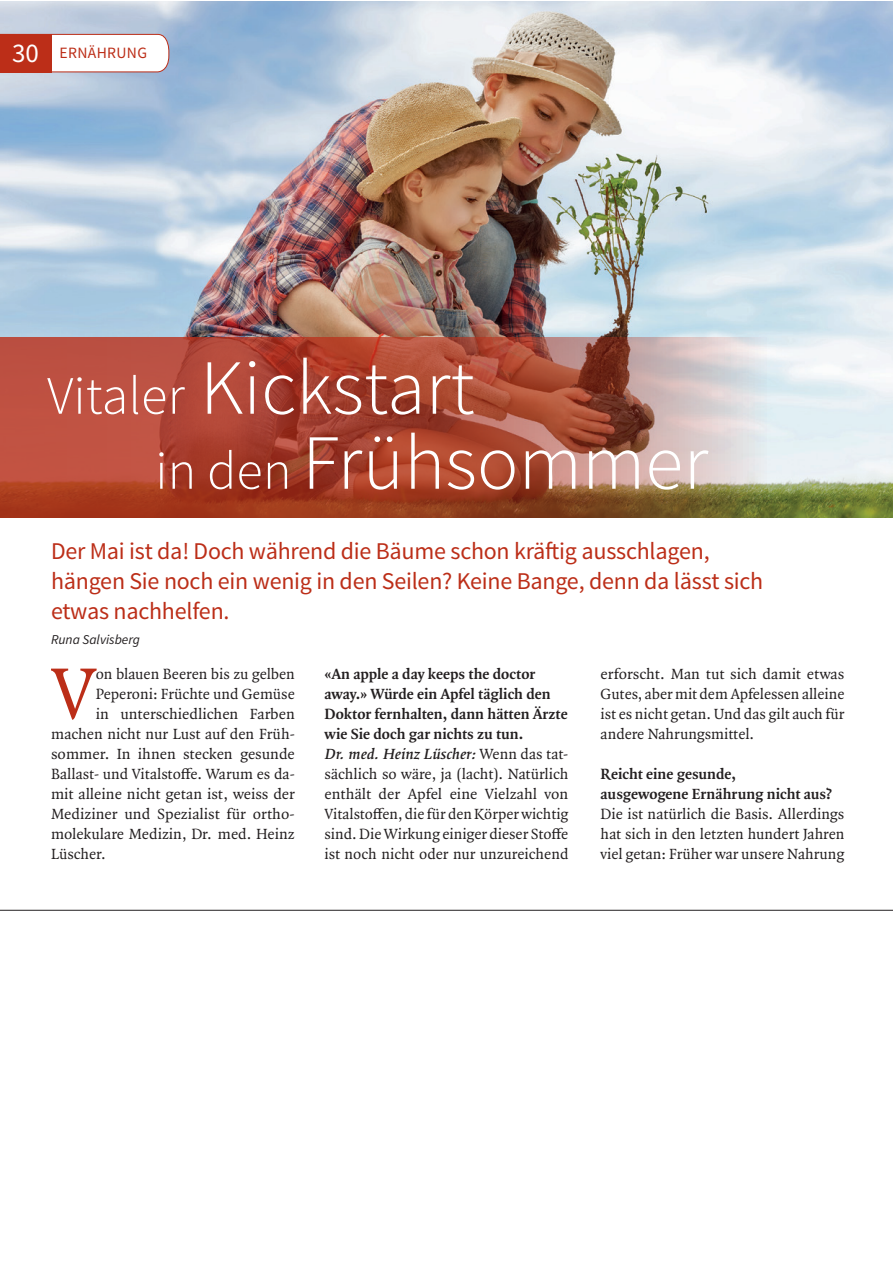
<style>
.page{position:relative;width:893px;height:1263px;background:#fff}
.page>*{position:absolute;margin:0;border:0;box-sizing:border-box;transform-origin:0 0}
.t1{font:300 78px/75px "Source Sans Pro";color:#fff}
.t2{font:78px "Quadraat OT";color:#bc2e18}
.t3{font:24px/30px "Source Sans Pro";letter-spacing:-.01em;color:#bc2e18}
.t4{font:15.75px/20.1px "Quadraat OT";color:#231f20;text-align:justify}
.t5{font:700 15.75px/20.1px "Quadraat OT";color:#231f20}
.t6{font:15.75px "Source Sans Pro";letter-spacing:.02em;color:#bc2e18}
.t7{font:italic 13.5px "Source Sans Pro";color:#231f20}
.s1{font-size:27px;color:#fff}
.s2{font-size:54px}
.s3{font-weight:700}
.s4{font-weight:600;font-style:italic}
</style>
<div class="page">
<img style="left:0;top:1px;width:892px;height:517px">
<svg style="left:0;top:337px;width:767px;height:181px;background:#ae5b48"></svg>
<svg style="left:0;top:34px;width:170px;height:39px"></svg>
<div style="left:0;top:34px;width:51px;height:38px;background:#bc2e18"></div>
<hr style="left:0;top:910px;width:892px;height:1px;background:#231f20">
<p class="t6" style="left:12px;top:43px;width:136px"><span class="s1">30</span> ERNÄHRUNG</p>
<h1 class="t1" style="left:155px;top:351px;width:554px;text-indent:-108px"><span class="s2">Vitaler</span> Kickstart<br><span class="s2">in den</span> Frühsommer</h1>
<h2 class="t3" style="left:51px;top:537px;width:714px">Der Mai ist da! Doch während die Bäume schon kräftig ausschlagen, hängen Sie noch ein wenig in den Seilen? Keine Bange, denn da lässt sich etwas nachhelfen.</h2>
<p class="t7" style="left:51px;top:631px;width:91px">Runa Salvisberg</p>
<h1 class="t2" style="left:51px;top:641px;width:46px">V</h1>
<p class="t4" style="left:96px;top:663px;width:201px">on blauen Beeren bis zu gelben</p>
<p class="t4" style="left:96px;top:683px;width:201px">Peperoni: Früchte und Gemüse</p>
<p class="t4" style="left:96px;top:703px;width:201px">in unterschiedlichen Farben</p>
<p class="t4" style="left:51px;top:724px;width:245px">machen nicht nur Lust auf den Früh-</p>
<p class="t4" style="left:51px;top:744px;width:245px">sommer. In ihnen stecken gesunde</p>
<p class="t4" style="left:51px;top:764px;width:245px">Ballast- und Vitalstoffe. Warum es da-</p>
<p class="t4" style="left:51px;top:784px;width:245px">mit alleine nicht getan ist, weiss der</p>
<p class="t4" style="left:51px;top:804px;width:245px">Mediziner und Spezialist für ortho-</p>
<p class="t4" style="left:51px;top:824px;width:245px">molekulare Medizin, Dr. med. Heinz</p>
<p class="t4" style="left:51px;top:844px;width:56px">Lüscher.</p>
<p class="t4" style="left:325px;top:663px;width:245px;text-align:left"><span class="s3">«An apple a day keeps the doctor away.» Würde ein Apfel täglich den Doktor fernhalten, dann hätten Ärzte wie Sie doch gar nichts zu tun.<br></span><span class="s4">Dr. med. Heinz Lüscher:</span> Wenn das t at&shy;sächlich so wäre, ja (lacht). Natürlich enthält der Apfel eine Vielzahl von Vitalstoffen, die für den Körper wichtig sind. Die Wirkung einiger dieser Stoffe ist noch nicht oder nur unzureichend</p>
<p class="t4" style="left:601px;top:663px;width:245px">erforscht. Man tut sich damit etwas Gutes, aber mit dem Apfelessen alleine ist es nicht getan. Und das gilt auch für andere Nahrungsmittel.</p>
<p class="t5" style="left:601px;top:764px;width:233px">Reicht eine gesunde,<br>ausgewogene Ernährung nicht aus?</p>
<p class="t4" style="left:601px;top:804px;width:245px">Die ist natürlich die Basis. Allerdings hat sich in den letzten hundert Jahren viel getan: Früher war unsere Nahrung</p>
</div>
